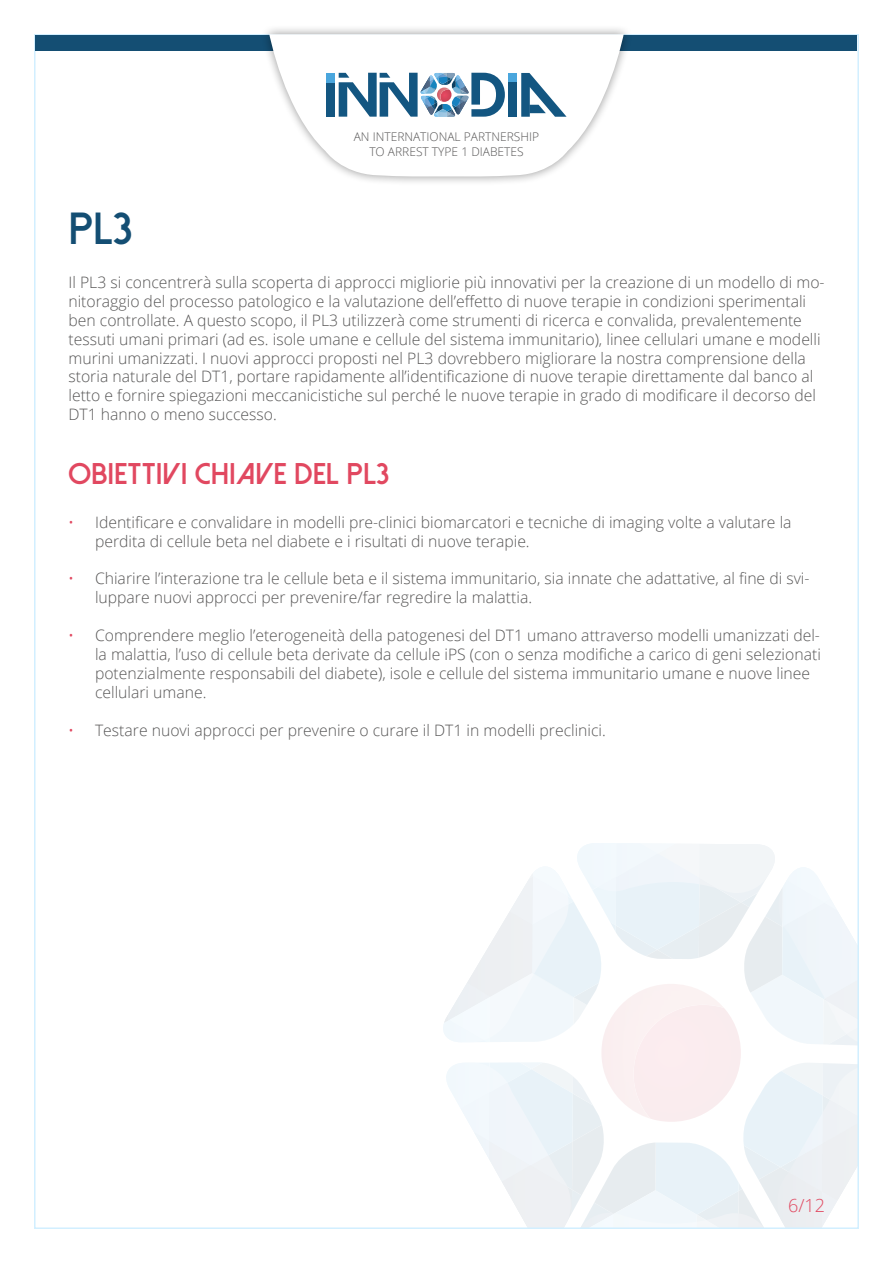
<style>
.page{position:relative;width:893px;height:1263px;background:#fff}
.page>*{position:absolute;margin:0;border:0;box-sizing:border-box;transform-origin:0 0}
.t1{font:800 45px "Dolce Vita";color:#144e73}
.t2{font:800 30px "Dolce Vita";color:#e14860}
.t3{font:300 18px "Open Sans";color:#e14860}
.t4{font:300 15.75px/18.9px "Open Sans";color:#575656}
.t5{font:300 12px/14.4px "Open Sans";color:#575656;text-align:center}
.s1{color:#e14860}
</style>
<div class="page">
<svg style="left:443px;top:843px;width:413px;height:383px"></svg>
<img style="left:601px;top:984px;width:123px;height:135px">
<div style="left:36px;top:35px;width:821px;height:16px;background:#144e73"></div>
<div style="left:260px;top:25px;width:372px;height:161px;background:#000;opacity:.4"></div>
<svg style="left:269px;top:34px;width:355px;height:143px"></svg>
<div style="left:326px;top:82px;width:9px;height:35px;background:#135681"></div>
<div style="left:326px;top:73px;width:9px;height:9px;background:#4aa6dd"></div>
<div style="left:509px;top:73px;width:8px;height:9px;background:#4aa6dd"></div>
<div style="left:509px;top:82px;width:8px;height:35px;background:#135681"></div>
<svg style="left:521px;top:73px;width:46px;height:44px"></svg>
<svg style="left:339px;top:73px;width:166px;height:44px"></svg>
<h1 class="t1" style="left:68px;top:206px;width:65px">PL3</h1>
<p class="t5" style="left:354px;top:130px;width:187px">AN INTERNATIONAL PARTNERSHIP<br>TO ARREST TYPE 1 DIABETES</p>
<p class="t4" style="left:68px;top:272px;width:758px">Il PL3 si concentrerà sulla scoperta di approcci migliorie più innovativi per la creazione di un modello di mo&shy;nitoraggio del processo patologico e la valutazione dell’effetto di nuove terapie in condizioni sperimentali ben controllate. A questo scopo, il PL3 utilizzerà come strumenti di ricerca e convalida, prevalentemente tessuti umani primari (ad es. isole umane e cellule del sistema immunitario), linee cellulari umane e modelli murini umanizzati. I nuovi approcci proposti nel PL3 dovrebbero migliorare la nostra comprensione della storia naturale del DT1, portare rapidamente all’identificazione di nuove terapie direttamente dal banco al letto e fornire spiegazioni meccanicistiche sul perché le nuove terapie in grado di modificare il decorso del DT1 hanno o meno successo.</p>
<h2 class="t2" style="left:68px;top:458px;width:322px">OBIETTIVI CHIAVE DEL PL3</h2>
<p class="t4" style="left:95px;top:512px;width:698px;text-indent:-27px"><span class="s1">•</span> Identificare e convalidare in modelli pre-clinici biomarcatori e tecniche di imaging volte a valutare la perdita di cellule beta nel diabete e i risultati di nuove terapie.</p>
<p class="t4" style="left:95px;top:569px;width:716px;text-indent:-27px"><span class="s1">•</span> Chiarire l’interazione tra le cellule beta e il sistema immunitario, sia innate che adattative, al fine di svi&shy;luppare nuovi approcci per prevenire/far regredire la malattia.</p>
<p class="t4" style="left:95px;top:625px;width:727px;text-indent:-27px"><span class="s1">•</span> Comprendere meglio l’eterogeneità della patogenesi del DT1 umano attraverso modelli umanizzati del&shy;la malattia, l’uso di cellule beta derivate da cellule iPS (con o senza modifiche a carico di geni selezionati potenzialmente responsabili del diabete), isole e cellule del sistema immunitario umane e nuove linee cellulari umane.</p>
<p class="t4" style="left:68px;top:720px;width:539px"><span class="s1">•</span> Testare nuovi approcci per prevenire o curare il DT1 in modelli preclinici.</p>
<p class="t3" style="left:788px;top:1193px;width:38px">6/12</p>
</div>
